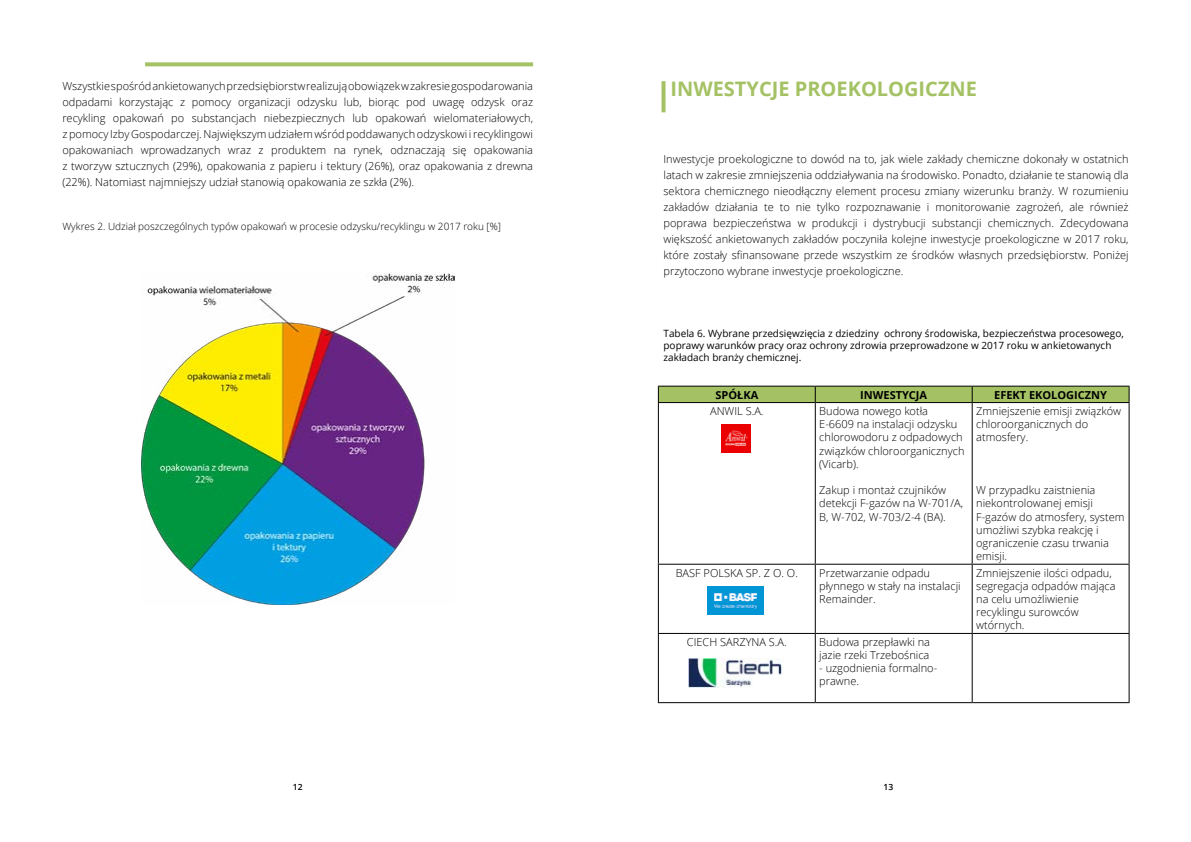
<style>
.page{position:relative;width:1191px;height:842px;background:#fff}
.page>*{position:absolute;margin:0;border:0;box-sizing:border-box;transform-origin:0 0}
.t1{font:700 20px "Open Sans";color:#a4c264}
.t2{font:300 11px/13.2px "Open Sans";color:#000}
.t3{font:700 11px "Open Sans";color:#000}
.t4{font:10px/12px "Open Sans";color:#000}
.t5{font:300 10px "Open Sans";color:#000}
.t6{font:600 8.5px "Open Sans";color:#000}
</style>
<div class="page">
<svg style="left:145px;top:62px;width:388px;height:4px;background:#acc772"></svg>
<svg style="left:661px;top:81px;width:4px;height:31px"></svg>
<svg style="left:658px;top:386px;width:471px;height:16px;background:#9cb85f"></svg>
<hr style="left:658px;top:402px;width:157px;height:1px;background:#000">
<hr style="left:658px;top:403px;width:1px;height:161px;background:#000">
<hr style="left:815px;top:402px;width:157px;height:1px;background:#000">
<hr style="left:814px;top:403px;width:1px;height:161px;background:#000">
<hr style="left:972px;top:402px;width:157px;height:1px;background:#000">
<hr style="left:971px;top:403px;width:1px;height:161px;background:#000">
<hr style="left:1128px;top:403px;width:1px;height:161px;background:#000">
<hr style="left:658px;top:564px;width:157px;height:1px;background:#000">
<hr style="left:658px;top:565px;width:1px;height:68px;background:#000">
<hr style="left:815px;top:564px;width:157px;height:1px;background:#000">
<hr style="left:814px;top:565px;width:1px;height:68px;background:#000">
<hr style="left:972px;top:564px;width:157px;height:1px;background:#000">
<hr style="left:971px;top:565px;width:1px;height:68px;background:#000">
<hr style="left:1128px;top:565px;width:1px;height:68px;background:#000">
<hr style="left:658px;top:633px;width:157px;height:1px;background:#000">
<hr style="left:658px;top:634px;width:1px;height:68px;background:#000">
<hr style="left:815px;top:633px;width:157px;height:1px;background:#000">
<hr style="left:814px;top:634px;width:1px;height:68px;background:#000">
<hr style="left:972px;top:633px;width:157px;height:1px;background:#000">
<hr style="left:971px;top:634px;width:1px;height:68px;background:#000">
<hr style="left:1128px;top:634px;width:1px;height:68px;background:#000">
<hr style="left:658px;top:702px;width:157px;height:1px;background:#000">
<hr style="left:815px;top:702px;width:157px;height:1px;background:#000">
<hr style="left:972px;top:702px;width:157px;height:1px;background:#000">
<img style="left:721px;top:424px;width:29px;height:29px">
<img style="left:708px;top:587px;width:55px;height:28px">
<img style="left:688px;top:659px;width:94px;height:28px">
<img style="left:141px;top:272px;width:313px;height:333px">
<p class="t2" style="left:62px;top:77px;width:472px;line-height:16px;text-align:justify">Wszystkie spośród ankietowanych przedsiębiorstw realizują obowiązek w zakresie gospodarowania odpadami korzystając z pomocy organizacji odzysku lub, biorąc pod uwagę odzysk oraz recykling opakowań po substancjach niebezpiecznych lub opakowań wielomateriałowych, z pomocy Izby Gospodarczej. Największym udziałem wśród poddawanych odzyskowi i recyklingowi opakowaniach wprowadzanych wraz z produktem na rynek, odznaczają się opakowania z tworzyw sztucznych (29%), opakowania z papieru i tektury (26%), oraz opakowania z drewna (22%). Natomiast najmniejszy udział stanowią opakowania ze szkła (2%).</p>
<p class="t5" style="left:62px;top:219px;width:440px">Wykres 2. Udział poszczególnych typów opakowań w procesie odzysku/recyklingu w 2017 roku [%]</p>
<h1 class="t1" style="left:670px;top:75px;width:308px">INWESTYCJE PROEKOLOGICZNE</h1>
<p class="t2" style="left:663px;top:151px;width:466px;line-height:16px;text-align:justify">Inwestycje proekologiczne to dowód na to, jak wiele zakłady chemiczne dokonały w ostatnich latach w zakresie zmniejszenia oddziaływania na środowisko. Ponadto, działanie te stanowią dla sektora chemicznego nieodłączny element procesu zmiany wizerunku branży. W rozumieniu zakładów działania te to nie tylko rozpoznawanie i monitorowanie zagrożeń, ale również poprawa bezpieczeństwa w produkcji i dystrybucji substancji chemicznych. Zdecydowana większość ankietowanych zakładów poczyniła kolejne inwestycje proekologiczne w 2017 roku, które zostały sfinansowane przede wszystkim ze środków własnych przedsiębiorstw. Poniżej przytoczono wybrane inwestycje proekologiczne.</p>
<p class="t4" style="left:663px;top:328px;width:462px">Tabela 6. Wybrane przedsięwzięcia z dziedziny ochrony środowiska, bezpieczeństwa procesowego, poprawy warunków pracy oraz ochrony zdrowia przeprowadzone w 2017 roku w ankietowanych zakładach branży chemicznej.</p>
<p class="t3" style="left:715px;top:387px;width:44px">SPÓŁKA</p>
<p class="t3" style="left:860px;top:387px;width:68px">INWESTYCJA</p>
<p class="t3" style="left:994px;top:387px;width:114px">EFEKT EKOLOGICZNY</p>
<p class="t2" style="left:710px;top:404px;width:55px">ANWIL S.A.</p>
<p class="t2" style="left:819px;top:404px;width:147px">Budowa nowego kotła<br>E-6609 na instalacji odzysku chlorowodoru z odpadowych związków chloroorganicznych (Vicarb).</p>
<p class="t2" style="left:819px;top:483px;width:145px">Zakup i montaż czujników detekcji F-gazów na W-701/A,<br>B, W-702, W-703/2-4 (BA).</p>
<p class="t2" style="left:976px;top:404px;width:146px">Zmniejszenie emisji związków chloroorganicznych do atmosfery.</p>
<p class="t2" style="left:976px;top:483px;width:150px">W przypadku zaistnienia niekontrolowanej emisji<br>F-gazów do atmosfery, system umożliwi szybka reakcję i ograniczenie czasu trwania emisji.</p>
<p class="t2" style="left:675px;top:566px;width:124px">BASF POLSKA SP. Z O. O.</p>
<p class="t2" style="left:819px;top:566px;width:143px">Przetwarzanie odpadu płynnego w stały na instalacji<br>Remainder.</p>
<p class="t2" style="left:976px;top:566px;width:141px">Zmniejszenie ilości odpadu, segregacja odpadów mająca na celu umożliwienie recyklingu surowców wtórnych.</p>
<p class="t2" style="left:687px;top:635px;width:101px">CIECH SARZYNA S.A.</p>
<p class="t2" style="left:819px;top:635px;width:112px">Budowa przepławki na jazie rzeki Trzebośnica</p>
<p class="t2" style="left:819px;top:661px;width:119px">- uzgodnienia formalno&shy;prawne.</p>
<p class="t6" style="left:293px;top:781px;width:11px">12</p>
<p class="t6" style="left:883px;top:781px;width:11px">13</p>
</div>
